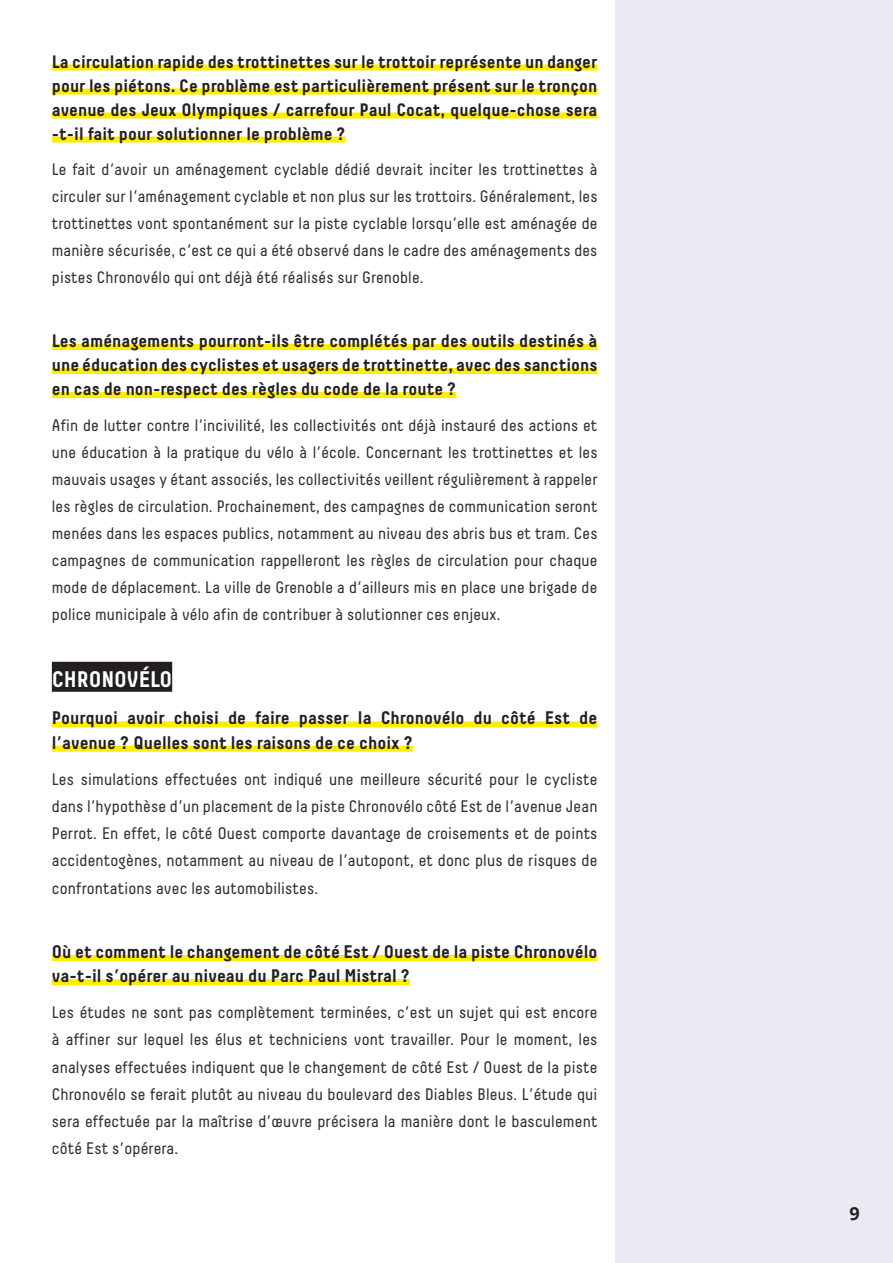
<style>
.page{position:relative;width:893px;height:1263px;background:#fff}
.page>*{position:absolute;margin:0;border:0;box-sizing:border-box;transform-origin:0 0}
.t1{font:700 22.5px "Decima";letter-spacing:-.01em;color:#fff}
.t2{font:700 18.15px/24.3px "Decima";color:#231f20}
.t3{font:700 18px/24px "Decima";color:#231f20;text-align:justify}
.t4{font:700 18px "Open Sans";color:#231f20}
.t5{font:16.65px/27.3px "Decima";letter-spacing:.01em;color:#312f30;text-align:justify}
.t6{font:16.5px/27px "Decima";letter-spacing:.01em;color:#312f30;text-align:justify}
</style>
<div class="page">
<div style="left:615px;top:0;width:278px;height:1263px;background:#e9eaf2"></div>
<div style="left:52px;top:65px;width:545px;height:6px;background:#ffed00"></div>
<div style="left:52px;top:89px;width:545px;height:6px;background:#ffed00"></div>
<div style="left:52px;top:113px;width:545px;height:6px;background:#ffed00"></div>
<div style="left:52px;top:137px;width:294px;height:6px;background:#ffed00"></div>
<div style="left:52px;top:344px;width:545px;height:6px;background:#ffed00"></div>
<div style="left:52px;top:368px;width:545px;height:6px;background:#ffed00"></div>
<div style="left:52px;top:392px;width:404px;height:6px;background:#ffed00"></div>
<div style="left:52px;top:662px;width:120px;height:30px;background:#231f20"></div>
<div style="left:52px;top:721px;width:545px;height:6px;background:#ffed00"></div>
<div style="left:52px;top:746px;width:361px;height:6px;background:#ffed00"></div>
<div style="left:52px;top:955px;width:545px;height:6px;background:#ffed00"></div>
<div style="left:52px;top:979px;width:358px;height:6px;background:#ffed00"></div>
<p class="t3" style="left:52px;top:49px;width:547px">La circulation rapide des trottinettes sur le trottoir représente un danger pour les piétons. Ce problème est particulièrement présent sur le tronçon avenue des Jeux Olympiques / carrefour Paul Cocat, quelque-chose sera -t-il fait pour solutionner le problème ?</p>
<p class="t6" style="left:52px;top:156px;width:547px">Le fait d’avoir un aménagement cyclable dédié devrait inciter les trottinettes à circuler sur l’aménagement cyclable et non plus sur les trottoirs. Généralement, les trottinettes vont spontanément sur la piste cyclable lorsqu’elle est aménagée de manière sécurisée, c’est ce qui a été observé dans le cadre des aménagements des pistes Chronovélo qui ont déjà été réalisés sur Grenoble.</p>
<p class="t3" style="left:52px;top:328px;width:547px">Les aménagements pourront-ils être complétés par des outils destinés à une éducation des cyclistes et usagers de trottinette, avec des sanctions en cas de non-respect des règles du code de la route ?</p>
<p class="t6" style="left:52px;top:411px;width:547px">Afin de lutter contre l’incivilité, les collectivités ont déjà instauré des actions et une éducation à la pratique du vélo à l’école. Concernant les trottinettes et les mauvais usages y étant associés, les collectivités veillent régulièrement à rappeler les règles de circulation. Prochainement, des campagnes de communication seront menées dans les espaces publics, notamment au niveau des abris bus et tram. Ces campagnes de communication rappelleront les règles de circulation pour chaque mode de déplacement. La ville de Grenoble a d’ailleurs mis en place une brigade de police municipale à vélo afin de contribuer à solutionner ces enjeux.</p>
<p class="t1" style="left:52px;top:666px;width:122px">CHRONOVÉLO</p>
<p class="t2" style="left:52px;top:706px;width:547px">Pourquoi avoir choisi de faire passer la Chronovélo du côté Est de l’avenue ? Quelles sont les raisons de ce choix ?</p>
<p class="t5" style="left:52px;top:765px;width:547px">Les simulations effectuées ont indiqué une meilleure sécurité pour le cycliste dans l’hypothèse d’un placement de la piste Chronovélo côté Est de l’avenue Jean Perrot. En effet, le côté Ouest comporte davantage de croisements et de points accidentogènes, notamment au niveau de l’autopont, et donc plus de risques de confrontations avec les automobilistes.</p>
<p class="t2" style="left:52px;top:939px;width:547px">Où et comment le changement de côté Est / Ouest de la piste Chronovélo va-t-il s’opérer au niveau du Parc Paul Mistral ?</p>
<p class="t5" style="left:52px;top:998px;width:547px">Les études ne sont pas complètement terminées, c’est un sujet qui est encore à affiner sur lequel les élus et techniciens vont travailler. Pour le moment, les analyses effectuées indiquent que le changement de côté Est / Ouest de la piste Chronovélo se ferait plutôt au niveau du boulevard des Diables Bleus. L’étude qui sera effectuée par la maîtrise d’œuvre précisera la manière dont le basculement côté Est s’opérera.</p>
<p class="t4" style="left:849px;top:1200px;width:12px">9</p>
</div>
